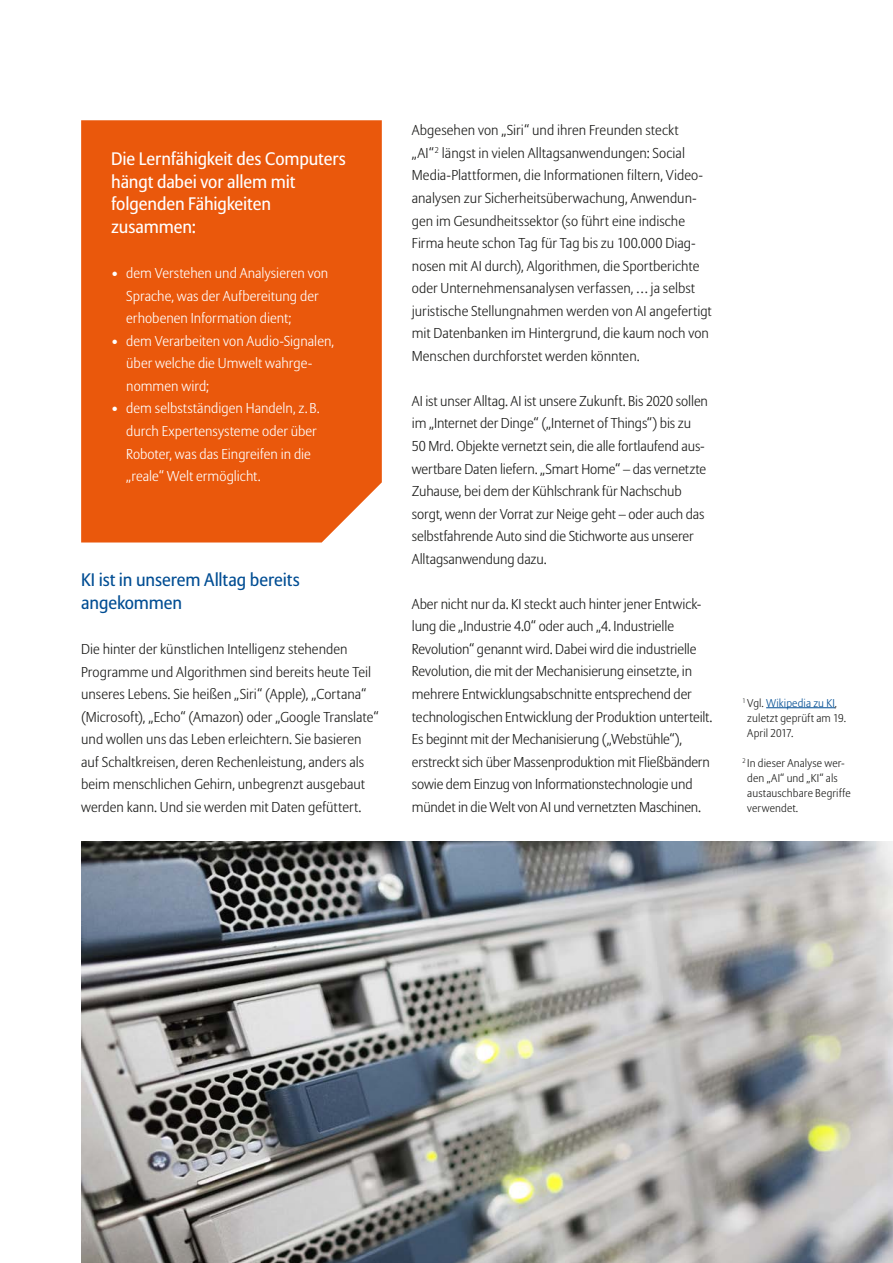
<style>
.page{position:relative;width:893px;height:1263px;background:#fff}
.page>*{position:absolute;margin:0;border:0;box-sizing:border-box;transform-origin:0 0}
.t1{font:18px/22.5px "Allianz Sans";letter-spacing:-.005em;color:#fff}
.t2{font:18px/22.5px "Allianz Sans";letter-spacing:-.005em;color:#004d93}
.t3{font:300 14.25px/22.5px "Allianz Sans";letter-spacing:-.005em;color:#1d1d1b}
.t4{font:300 14.25px/22.5px "Allianz Sans";color:#fff}
.t5{font:300 11.25px/15px "Allianz Sans";letter-spacing:.01em;color:#1d1d1b}
.s1{color:#004d93}
</style>
<div class="page">
<hr style="left:766px;top:707px;width:69px;height:1px;background:#004d93">
<div style="left:81px;top:120px;width:301px;height:422px;background:#ea580c"></div>
<img style="left:81px;top:842px;width:812px;height:421px">
<p class="t1" style="left:111px;top:149px;width:236px">Die Lernfähigkeit des Computers hängt dabei vor allem mit folgenden Fähigkeiten zusammen:</p>
<p class="t4" style="left:126px;top:263px;width:203px;text-indent:-15px">• dem Verstehen und Analysieren von<br>Sprache, was der Aufbereitung der erhobenen Information dient;</p>
<p class="t4" style="left:126px;top:330px;width:209px;text-indent:-15px">• dem Verarbeiten von Audio-Signalen, über welche die Umwelt wahrge&shy;nommen wird;</p>
<p class="t4" style="left:126px;top:398px;width:195px;text-indent:-15px">• dem selbstständigen Handeln, z.B. durch Expertensysteme oder über<br>Roboter, was das Eingreifen in die „reale“ Welt ermöglicht.</p>
<p class="t2" style="left:81px;top:570px;width:220px">KI ist in unserem Alltag bereits angekommen</p>
<p class="t3" style="left:81px;top:638px;width:299px">Die hinter der künstlichen Intelligenz stehenden Programme und Algorithmen sind bereits heute Teil unseres Lebens. Sie heißen „Siri“ (Apple), „Cortana“ (Microsoft), „Echo“ (Amazon) oder „Google Translate“ und wollen uns das Leben erleichtern. Sie basieren auf Schaltkreisen, deren Rechenleistung, anders als beim menschlichen Gehirn, unbegrenzt ausgebaut werden kann. Und sie werden mit Daten gefüttert.</p>
<p class="t3" style="left:412px;top:120px;width:301px">Abgesehen von „Siri“ und ihren Freunden steckt<br>„AI“ <sup>2</sup> längst in vielen Alltagsanwendungen: Social Media-Plattformen, die Informationen filtern, Video&shy;analysen zur Sicherheitsüberwachung, Anwendun&shy;gen im Gesundheitssektor (so führt eine indische Firma heute schon Tag für Tag bis zu 100.000 Diag&shy;nosen mit AI durch), Algorithmen, die Sportberichte oder Unternehmensanalysen verfassen, … ja selbst juristische Stellungnahmen werden von AI angefertigt mit Datenbanken im Hintergrund, die kaum noch von Menschen durchforstet werden könnten.</p>
<p class="t3" style="left:412px;top:390px;width:298px">AI ist unser Alltag. AI ist unsere Zukunft. Bis 2020 sollen im „Internet der Dinge“ („Internet of Things“) bis zu 50 Mrd. Objekte vernetzt sein, die alle fortlaufend aus&shy;wertbare Daten liefern. „Smart Home“ – das vernetzte Zuhause, bei dem der Kühlschrank für Nachschub sorgt, wenn der Vorrat zur Neige geht – oder auch das selbstfahrende Auto sind die Stichworte aus unserer Alltagsanwendung dazu.</p>
<p class="t3" style="left:412px;top:593px;width:302px">Aber nicht nur da. KI steckt auch hinter jener Entwick&shy;lung die „Industrie 4.0“ oder auch „4. Industrielle Revolution“ genannt wird. Dabei wird die industrielle Revolution, die mit der Mechanisierung einsetzte, in mehrere Entwicklungsabschnitte entsprechend der technologischen Entwicklung der Produktion unterteilt.<br>Es beginnt mit der Mechanisierung („Webstühle“), erstreckt sich über Massenproduktion mit Fließbändern sowie dem Einzug von Informationstechnologie und mündet in die Welt von AI und vernetzten Maschinen.</p>
<p class="t5" style="left:747px;top:696px;width:100px;text-indent:-5px"><sup>1</sup> Vgl. <span class="s1">Wikipedia zu KI</span>, zuletzt geprüft am 19.<br>April 2017.</p>
<p class="t5" style="left:747px;top:756px;width:105px;text-indent:-5px"><sup>2</sup> In dieser Analyse wer&shy;den „AI“ und „KI“ als austauschbare Begriffe verwendet.</p>
</div>
